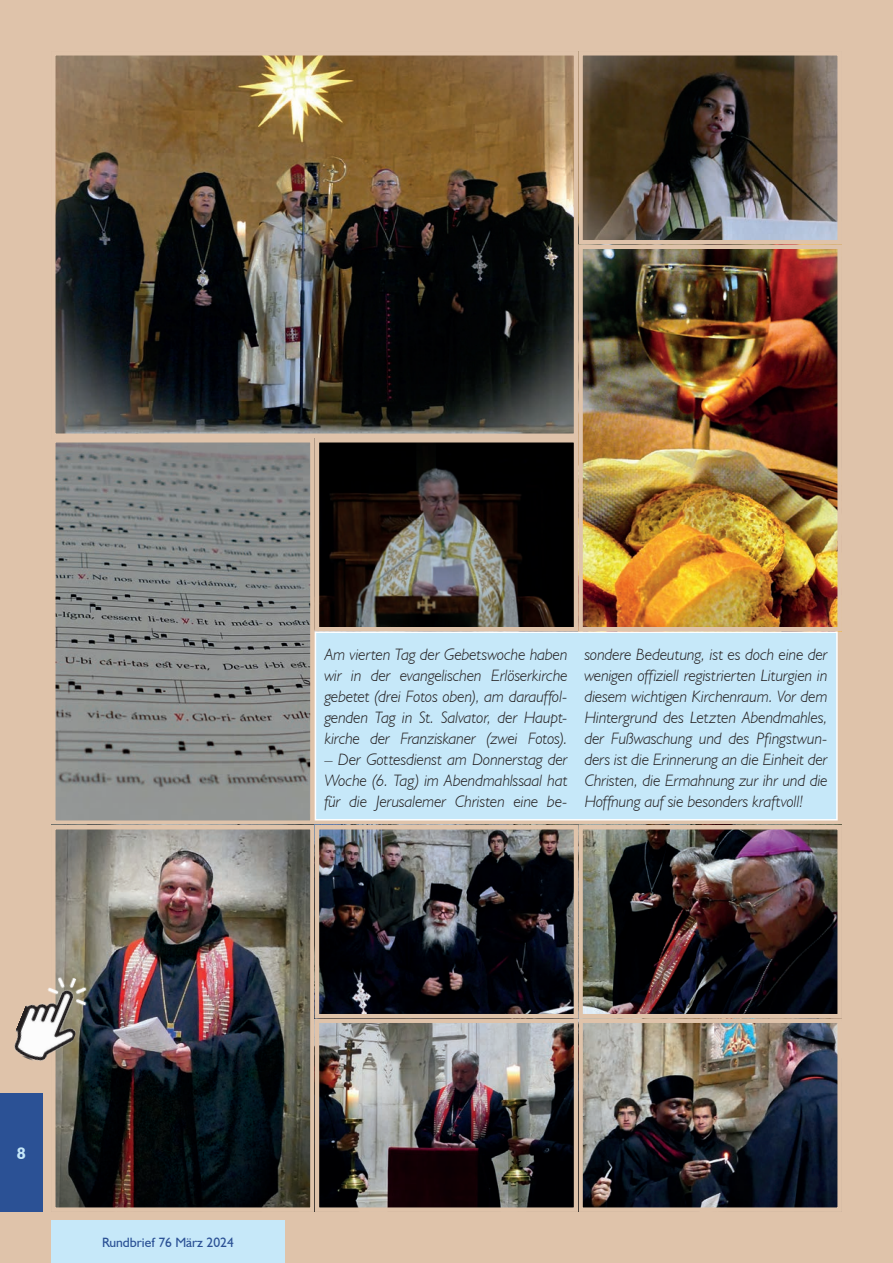
<style>
.page{position:relative;width:893px;height:1263px;background:#dfc3aa}
.page>*{position:absolute;margin:0;border:0;box-sizing:border-box;transform-origin:0 0}
.t1{font:italic 300 16.5px/21px "Humanist 521 BT";color:#231f20;text-align:justify}
.t2{font:700 16.5px "Humanist 521 BT";color:#c6e8f9}
.t3{font:13.5px "Humanist 521 BT";color:#2b5195}
</style>
<div class="page">
<img style="left:583px;top:56px;width:254px;height:570px">
<div style="left:578px;top:51px;width:264px;height:193px;border:4px solid #dfc3aa"></div>
<img style="left:56px;top:56px;width:517px;height:377px">
<div style="left:51px;top:51px;width:527px;height:387px;border:4px solid #dfc3aa"></div>
<img style="left:320px;top:443px;width:253px;height:183px">
<div style="left:315px;top:438px;width:263px;height:193px;border:4px solid #dfc3aa"></div>
<img style="left:56px;top:443px;width:254px;height:377px">
<div style="left:51px;top:438px;width:264px;height:387px;border:4px solid #dfc3aa"></div>
<div style="left:578px;top:244px;width:264px;height:387px;border:4px solid #dfc3aa"></div>
<div style="left:315px;top:632px;width:522px;height:188px;background:#c6e8f9"></div>
<div style="left:315px;top:631px;width:523px;height:189px;border:2px solid #fff"></div>
<img style="left:56px;top:830px;width:781px;height:377px">
<div style="left:578px;top:825px;width:264px;height:193px;border:4px solid #dfc3aa"></div>
<div style="left:578px;top:1018px;width:264px;height:194px;border:4px solid #dfc3aa"></div>
<div style="left:51px;top:825px;width:264px;height:387px;border:4px solid #dfc3aa"></div>
<div style="left:315px;top:1018px;width:263px;height:194px;border:4px solid #dfc3aa"></div>
<div style="left:315px;top:825px;width:263px;height:193px;border:4px solid #dfc3aa"></div>
<img style="left:14px;top:965px;width:81px;height:107px">
<div style="left:51px;top:1220px;width:234px;height:43px;background:#c6e8f9"></div>
<div style="left:0;top:1093px;width:43px;height:119px;background:#2b5195"></div>
<p class="t1" style="left:325px;top:644px;width:244px">Am vierten Tag der Gebetswoche haben wir in der evangelischen Erlöserkirche gebetet (drei Fotos oben), am darauffol&shy;genden Tag in St. Salvator, der Haupt&shy;kirche der Franziskaner (zwei Fotos).</p>
<p class="t1" style="left:325px;top:749px;width:244px">– Der Gottesdienst am Donnerstag der Woche (6. Tag) im Abendmahlssaal hat für die Jerusalemer Christen eine be-</p>
<p class="t1" style="left:585px;top:644px;width:245px">sondere Bedeutung, ist es doch eine der wenigen offiziell registrierten Liturgien in diesem wichtigen Kirchenraum. Vor dem Hintergrund des Letzten Abendmahles, der Fußwaschung und des Pfingstwun&shy;ders ist die Erinnerung an die Einheit der Christen, die Ermahnung zur ihr und die Hoffnung auf sie besonders kraftvoll!</p>
<p class="t2" style="left:17px;top:1143px;width:10px">8</p>
<p class="t3" style="left:102px;top:1234px;width:133px">Rundbrief 76 März 2024</p>
</div>
